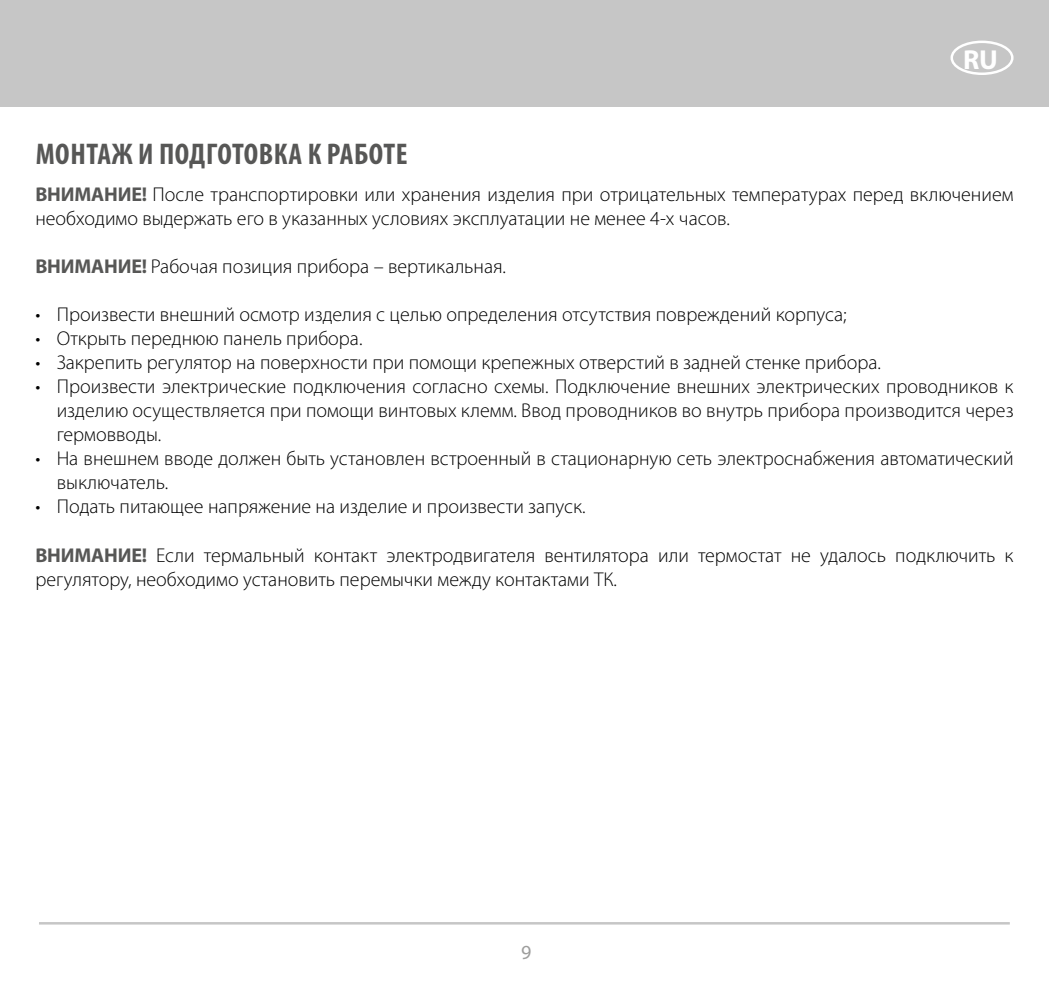
<style>
.page{position:relative;width:1049px;height:993px;background:#fff}
.page>*{position:absolute;margin:0;border:0;box-sizing:border-box;transform-origin:0 0}
.t1{font:700 condensed 30px "Myriad Pro";letter-spacing:.02em;color:#575756}
.t2{font:700 27.5px "Myriad Pro";color:#fff}
.t3{font:300 20px/24px "Myriad Pro";color:#000}
.t4{font:20px "Myriad Pro";color:#9d9d9c}
.s1{font-weight:700;color:#575756}
</style>
<div class="page">
<div style="left:0;top:0;width:1049px;height:106px;background:#c6c6c6"></div>
<div style="left:950px;top:41px;width:63px;height:34px;border:2px solid #fff;border-radius:50%"></div>
<hr style="left:39px;top:921px;width:971px;height:3px;background:#c6c6c6">
<h1 class="t1" style="left:36px;top:135px;width:373px">МОНТАЖ И ПОДГОТОВКА К РАБОТЕ</h1>
<h2 class="t2" style="left:963px;top:41px;width:36px">RU</h2>
<p class="t3" style="left:35px;top:183px;width:979px"><span class="s1">ВНИМАНИЕ!</span> После транспортировки или хранения изделия при отрицательных температурах перед включением необходимо выдержать его в указанных условиях эксплуатации не менее 4-х часов.</p>
<p class="t3" style="left:35px;top:255px;width:472px"><span class="s1">ВНИМАНИЕ!</span> Рабочая позиция прибора – вертикальная.</p>
<p class="t3" style="left:35px;top:303px;width:813px">• Произвести внешний осмотр изделия с целью определения отсутствия повреждений корпуса;</p>
<p class="t3" style="left:35px;top:327px;width:329px">• Открыть переднюю панель прибора.</p>
<p class="t3" style="left:35px;top:351px;width:847px">• Закрепить регулятор на поверхности при помощи крепежных отверстий в задней стенке прибора.</p>
<p class="t3" style="left:57px;top:375px;width:958px;text-align:justify;text-indent:-21px">• Произвести электрические подключения согласно схемы. Подключение внешних электрических проводников к изделию осуществляется при помощи винтовых клемм. Ввод проводников во внутрь прибора производится через гермовводы.</p>
<p class="t3" style="left:57px;top:447px;width:958px;text-indent:-21px">• На внешнем вводе должен быть установлен встроенный в стационарную сеть электроснабжения автоматический выключатель.</p>
<p class="t3" style="left:35px;top:495px;width:552px">• Подать питающее напряжение на изделие и произвести запуск.</p>
<p class="t3" style="left:35px;top:543px;width:980px"><span class="s1">ВНИМАНИЕ!</span> Если термальный контакт электродвигателя вентилятора или термостат не удалось подключить к регулятору, необходимо установить перемычки между контактами ТК.</p>
<p class="t4" style="left:521px;top:939px;width:12px">9</p>
</div>
